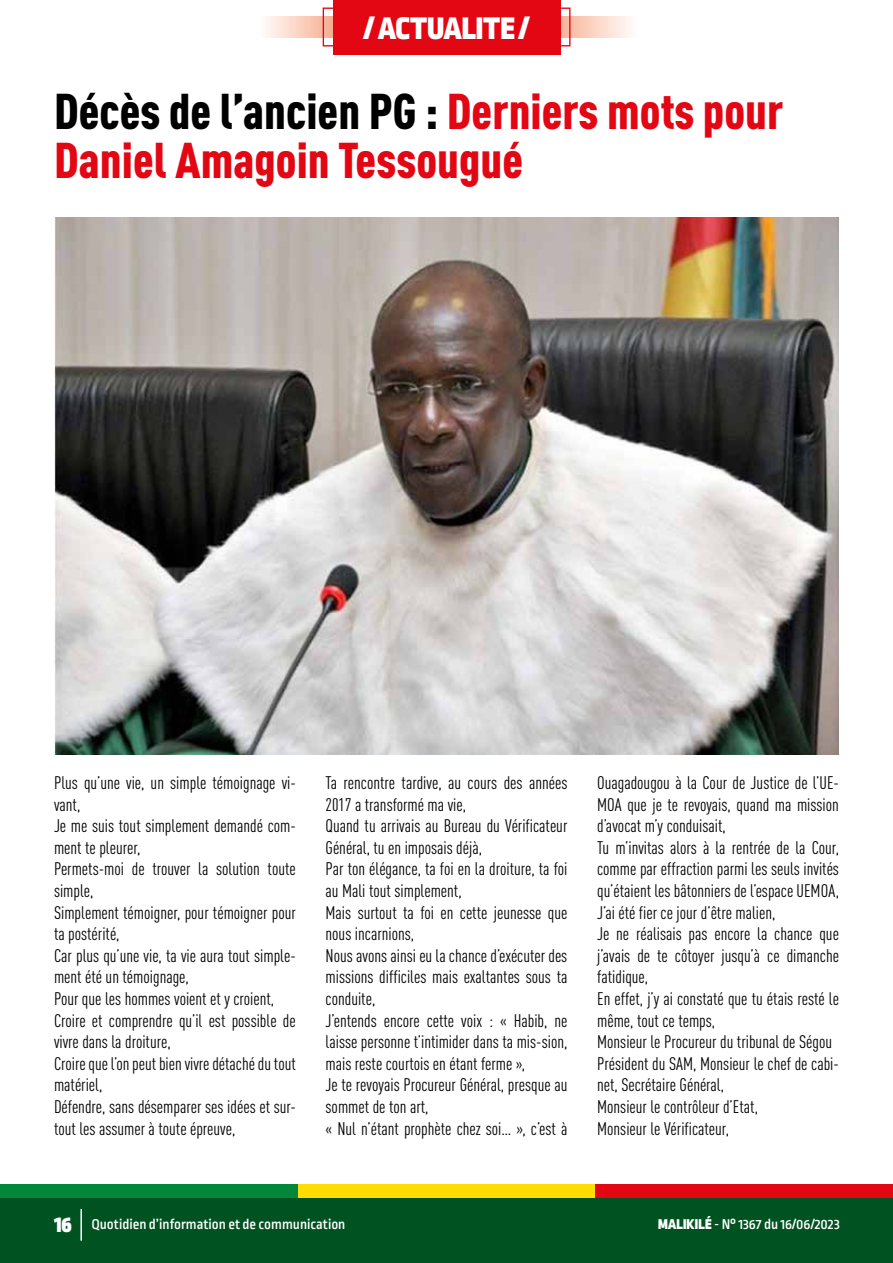
<style>
.page{position:relative;width:893px;height:1263px;background:#fff}
.page>*{position:absolute;margin:0;border:0;box-sizing:border-box;transform-origin:0 0}
.t1{font:900 condensed 49.5px/49.5px "DIN Pro";color:#e30613}
.t2{font:900 33px "Ropa Sans Pro";color:#fff}
.t3{font:condensed 18px/21.6px "DIN Pro";color:#000}
.t4{font:500 15px "Ropa Sans Pro";color:#fff}
.s1{color:#000}
.s2{font-weight:900;font-size:24px}
.s3{font-weight:900}
</style>
<div class="page">
<div style="left:0;top:1184px;width:298px;height:17px;background:#008739"></div>
<div style="left:298px;top:1184px;width:297px;height:17px;background:#fd0"></div>
<div style="left:595px;top:1184px;width:298px;height:17px;background:#e30613"></div>
<div style="left:0;top:1198px;width:893px;height:65px;background:#005321"></div>
<hr style="left:80px;top:1209px;width:2px;height:32px;background:#fff">
<svg style="left:267px;top:16px;width:364px;height:22px;background:#fad2c3"></svg>
<div style="left:333px;top:0;width:227px;height:54px;background:#e30613"></div>
<div style="left:323px;top:8px;width:247px;height:38px;border:1px solid #e30613"></div>
<img style="left:54px;top:218px;width:785px;height:537px">
<h2 class="t2" style="left:364px;top:9px;width:167px">/ ACTUALITE /</h2>
<h1 class="t1" style="left:54px;top:82px;width:731px"><span class="s1">Décès de l’ancien PG :</span> Derniers mots pour<br>Daniel Amagoin Tessougué</h1>
<p class="t3" style="left:54px;top:770px;width:243px">Plus qu’une vie, un simple témoignage vi&shy;vant,<br>Je me suis tout simplement demandé com&shy;ment te pleurer,<br>Permets-moi de trouver la solution toute simple,<br>Simplement témoigner, pour témoigner pour ta postérité,<br>Car plus qu’une vie, ta vie aura tout simple&shy;ment été un témoignage,<br>Pour que les hommes voient et y croient,<br>Croire et comprendre qu’il est possible de vivre dans la droiture,<br>Croire que l’on peut bien vivre détaché du tout matériel,<br>Défendre, sans désemparer ses idées et sur&shy;tout les assumer à toute épreuve,</p>
<p class="t3" style="left:326px;top:770px;width:243px">Ta rencontre tardive, au cours des années 2017 a transformé ma vie,<br>Quand tu arrivais au Bureau du Vérificateur Général, tu en imposais déjà,<br>Par ton élégance, ta foi en la droiture, ta foi au Mali tout simplement,<br>Mais surtout ta foi en cette jeunesse que nous incarnions,<br>Nous avons ainsi eu la chance d’exécuter des missions difficiles mais exaltantes sous ta conduite,<br>J’entends encore cette voix : « Habib, ne laisse personne t’intimider dans ta mis-sion, mais reste courtois en étant ferme »,<br>Je te revoyais Procureur Général, presque au sommet de ton art,<br>« Nul n’étant prophète chez soi… », c’est à</p>
<p class="t3" style="left:597px;top:770px;width:243px">Ouagadougou à la Cour de Justice de l’UE-MOA que je te revoyais, quand ma mission d’avocat m’y conduisait,<br>Tu m’invitas alors à la rentrée de la Cour, comme par effraction parmi les seuls invités qu’étaient les bâtonniers de l’espace UEMOA, J’ai été fier ce jour d’être malien,<br>Je ne réalisais pas encore la chance que j’avais de te côtoyer jusqu’à ce dimanche fatidique,<br>En effet, j’y ai constaté que tu étais resté le même, tout ce temps,<br>Monsieur le Procureur du tribunal de Ségou Président du SAM, Monsieur le chef de cabi&shy;net, Secrétaire Général,<br>Monsieur le contrôleur d’Etat,<br>Monsieur le Vérificateur,</p>
<p class="t4" style="left:54px;top:1216px;width:293px"><span class="s2">16</span> Quotidien d’information et de communication</p>
<p class="t4" style="left:658px;top:1216px;width:183px"><span class="s3">MALIKILÉ</span> - N° 1367 du 16/06/2023</p>
</div>
